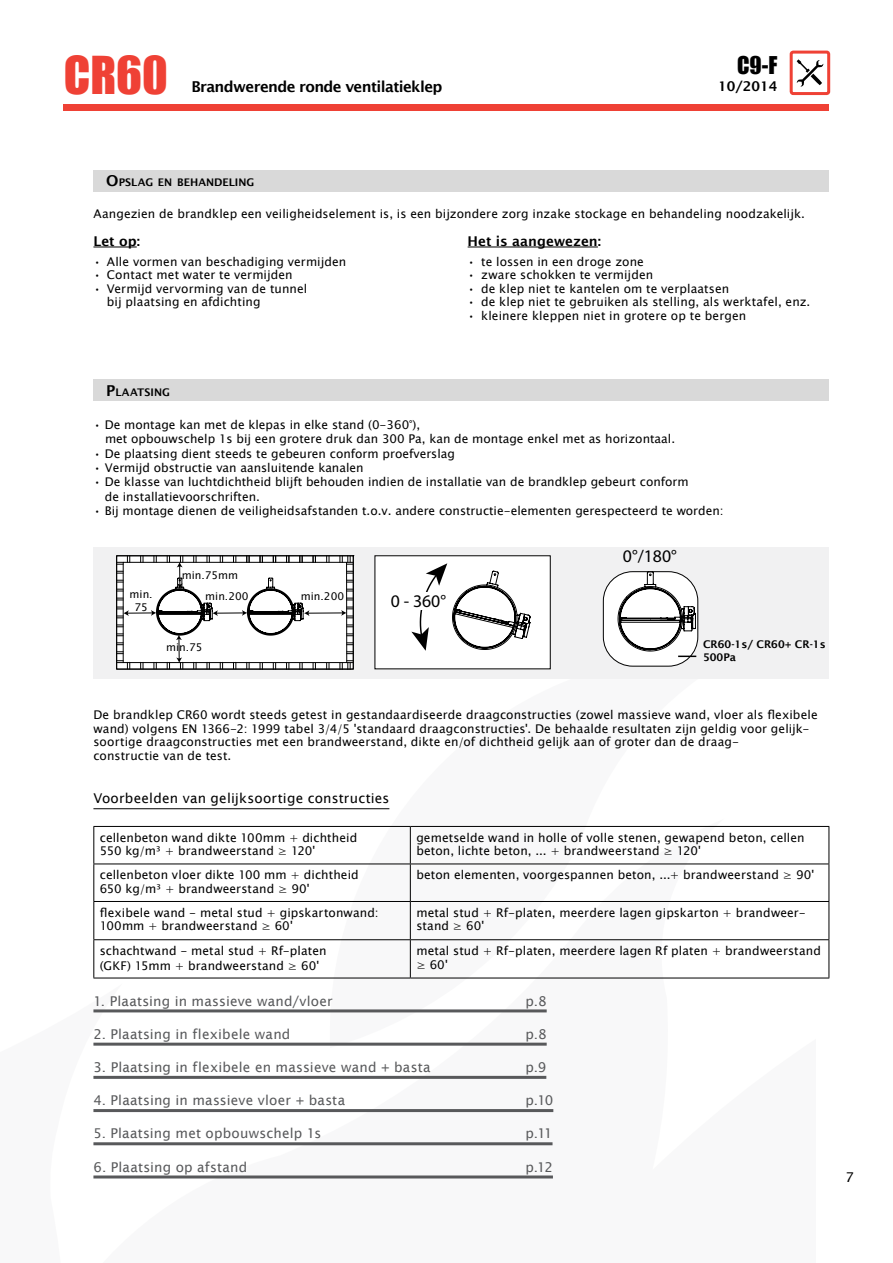
<style>
.page{position:relative;width:893px;height:1263px;background:#fff}
.page>*{position:absolute;margin:0;border:0;box-sizing:border-box;transform-origin:0 0}
.t1{font:48px "Impact";color:#ef4135}
.t2{font:22.5px "Impact";color:#000}
.t3{font:17.7px "Myriad Pro";color:#000}
.t4{font:600 15px "Lucida Sans";letter-spacing:-.04em;color:#000}
.t5{font:13.5px "Lucida Sans";letter-spacing:.015em;color:#58595b}
.t6{font:13.5px "Lucida Sans";letter-spacing:.015em;color:#000}
.t7{font:600 13.5px "Lucida Sans";color:#000}
.t8{font:12px/13.5px "Lucida Sans Unicode";letter-spacing:.005em;color:#000}
.t9{font:10.65px "Lucida Sans";color:#000}
.t10{font:600 10.65px/12.8px "Lucida Sans";color:#000}
.t11{font:600 10.5px "Lucida Sans";color:#000}
.t12{font:10.35px "Lucida Sans";color:#000}
.t13{font:600 10.35px "Lucida Sans";color:#000}
.t14{font:10.35px "Lucida Sans";color:#000;scale:1.04 1}
.s1{font-size:15px}
</style>
<div class="page">
<svg style="left:93px;top:808px;width:723px;height:371px"></svg>
<div style="left:790px;top:51px;width:40px;height:44px;border:3px solid #ef4135;border-radius:2px"></div>
<svg style="left:797px;top:59px;width:26px;height:28px"></svg>
<div style="left:64px;top:104px;width:765px;height:7px;background:#ef4135"></div>
<hr style="left:93px;top:808px;width:296px;height:1px;background:#000">
<hr style="left:93px;top:1009px;width:454px;height:3px;background:#58595b">
<hr style="left:93px;top:1043px;width:454px;height:3px;background:#58595b">
<hr style="left:93px;top:1076px;width:453px;height:3px;background:#58595b">
<hr style="left:93px;top:1109px;width:460px;height:3px;background:#58595b">
<hr style="left:93px;top:1142px;width:459px;height:3px;background:#58595b">
<hr style="left:93px;top:1175px;width:460px;height:3px;background:#58595b">
<div style="left:93px;top:170px;width:736px;height:21px;background:#d9d9d9"></div>
<hr style="left:93px;top:247px;width:44px;height:1px;background:#000">
<hr style="left:468px;top:247px;width:130px;height:1px;background:#000">
<div style="left:93px;top:380px;width:736px;height:21px;background:#d9d9d9"></div>
<div style="left:93px;top:547px;width:736px;height:132px;background:#f1f1f2"></div>
<div style="left:375px;top:556px;width:175px;height:113px;background:#fff"></div>
<svg style="left:116px;top:555px;width:238px;height:114px"></svg>
<svg style="left:411px;top:563px;width:120px;height:88px"></svg>
<div style="left:404px;top:592px;width:34px;height:18px;background:#fff"></div>
<div style="left:603px;top:572px;width:95px;height:94px;background:#fff;border-radius:29px"></div>
<div style="left:603px;top:571px;width:95px;height:95px;border:1px solid #010101;border-radius:29px"></div>
<svg style="left:614px;top:571px;width:82px;height:86px"></svg>
<hr style="left:93px;top:826px;width:317px;height:1px;background:#000">
<hr style="left:93px;top:827px;width:1px;height:36px;background:#000">
<hr style="left:410px;top:826px;width:419px;height:1px;background:#000">
<hr style="left:410px;top:827px;width:1px;height:36px;background:#000">
<hr style="left:829px;top:827px;width:1px;height:36px;background:#000">
<hr style="left:93px;top:863px;width:317px;height:1px;background:#000">
<hr style="left:93px;top:864px;width:1px;height:37px;background:#000">
<hr style="left:410px;top:863px;width:419px;height:1px;background:#000">
<hr style="left:410px;top:864px;width:1px;height:37px;background:#000">
<hr style="left:829px;top:864px;width:1px;height:37px;background:#000">
<hr style="left:93px;top:901px;width:317px;height:1px;background:#000">
<hr style="left:93px;top:902px;width:1px;height:37px;background:#000">
<hr style="left:410px;top:901px;width:419px;height:1px;background:#000">
<hr style="left:410px;top:902px;width:1px;height:37px;background:#000">
<hr style="left:829px;top:902px;width:1px;height:37px;background:#000">
<hr style="left:93px;top:939px;width:317px;height:1px;background:#000">
<hr style="left:93px;top:940px;width:1px;height:38px;background:#000">
<hr style="left:410px;top:939px;width:419px;height:1px;background:#000">
<hr style="left:410px;top:940px;width:1px;height:38px;background:#000">
<hr style="left:829px;top:940px;width:1px;height:38px;background:#000">
<hr style="left:93px;top:978px;width:317px;height:1px;background:#000">
<hr style="left:410px;top:978px;width:419px;height:1px;background:#000">
<h1 class="t1" style="left:64px;top:38px;width:106px">CR60</h1>
<p class="t4" style="left:191px;top:78px;width:253px">Brandwerende ronde ventilatieklep</p>
<h2 class="t2" style="left:737px;top:48px;width:42px">C9-F</h2>
<p class="t7" style="left:718px;top:78px;width:61px">10/2014</p>
<p class="t11" style="left:106px;top:177px;width:150px"><span class="s1">O</span>PSLAG EN BEHANDELING</p>
<p class="t8" style="left:93px;top:207px;width:713px">Aangezien de brandklep een veiligheidselement is, is een bijzondere zorg inzake stockage en behandeling noodzakelijk.</p>
<p class="t7" style="left:93px;top:233px;width:48px">Let op:</p>
<p class="t8" style="left:93px;top:255px;width:254px">• Alle vormen van beschadiging vermijden</p>
<p class="t8" style="left:93px;top:268px;width:201px">• Contact met water te vermijden</p>
<p class="t8" style="left:107px;top:282px;width:202px;text-indent:-13px">• Vermijd vervorming van de tunnel bij plaatsing en afdichting</p>
<p class="t7" style="left:468px;top:233px;width:135px">Het is aangewezen:</p>
<p class="t8" style="left:468px;top:255px;width:178px">• te lossen in een droge zone</p>
<p class="t8" style="left:468px;top:268px;width:187px">• zware schokken te vermijden</p>
<p class="t8" style="left:468px;top:282px;width:263px">• de klep niet te kantelen om te verplaatsen</p>
<p class="t8" style="left:468px;top:295px;width:344px">• de klep niet te gebruiken als stelling, als werktafel, enz.</p>
<p class="t8" style="left:468px;top:309px;width:280px">• kleinere kleppen niet in grotere op te bergen</p>
<p class="t11" style="left:106px;top:386px;width:65px"><span class="s1">P</span>LAATSING</p>
<p class="t8" style="left:105px;top:417px;width:572px;line-height:14.4px;text-indent:-12px">• De montage kan met de klepas in elke stand (0-360°),<br>met opbouwschelp 1s bij een grotere druk dan 300 Pa, kan de montage enkel met as horizontaal.</p>
<p class="t8" style="left:93px;top:447px;width:363px">• De plaatsing dient steeds te gebeuren conform proefverslag</p>
<p class="t8" style="left:93px;top:461px;width:272px">• Vermijd obstructie van aansluitende kanalen</p>
<p class="t8" style="left:105px;top:475px;width:585px;line-height:14.4px;text-indent:-11px">• De klasse van luchtdichtheid blijft behouden indien de installatie van de brandklep gebeurt conform de installatievoorschriften.</p>
<p class="t8" style="left:93px;top:504px;width:632px">• Bij montage dienen de veiligheidsafstanden t.o.v. andere constructie-elementen gerespecteerd te worden:</p>
<p class="t9" style="left:182px;top:569px;width:58px">min.75mm</p>
<p class="t9" style="left:130px;top:588px;width:25px">min.</p>
<p class="t9" style="left:205px;top:590px;width:45px">min.200</p>
<p class="t9" style="left:301px;top:590px;width:45px">min.200</p>
<p class="t9" style="left:134px;top:601px;width:15px">75</p>
<p class="t9" style="left:166px;top:641px;width:38px">min.75</p>
<h3 class="t3" style="left:391px;top:590px;width:57px">0 - 360°</h3>
<h3 class="t3" style="left:623px;top:546px;width:55px">0°/180°</h3>
<p class="t10" style="left:703px;top:638px;width:124px">CR60-1s/ CR60+ CR-1s<br>500Pa</p>
<p class="t8" style="left:93px;top:708px;width:726px">De brandklep CR60 wordt steeds getest in gestandaardiseerde draagconstructies (zowel massieve wand, vloer als flexibele wand) volgens EN 1366-2: 1999 tabel 3/4/5 'standaard draagconstructies'. De behaalde resultaten zijn geldig voor gelijk&shy;soortige draagconstructies met een brandweerstand, dikte en/of dichtheid gelijk aan of groter dan de draag-<br>constructie van de test.</p>
<p class="t6" style="left:93px;top:790px;width:298px">Voorbeelden van gelijksoortige constructies</p>
<p class="t8" style="left:100px;top:831px;width:259px">cellenbeton wand dikte 100mm + dichtheid<br>550 kg/m³ + brandweerstand ≥ 120'</p>
<p class="t8" style="left:416px;top:831px;width:390px">gemetselde wand in holle of volle stenen, gewapend beton, cellen beton, lichte beton, ... + brandweerstand ≥ 120'</p>
<p class="t8" style="left:100px;top:868px;width:261px">cellenbeton vloer dikte 100 mm + dichtheid<br>650 kg/m³ + brandweerstand ≥ 90'</p>
<p class="t8" style="left:416px;top:868px;width:400px">beton elementen, voorgespannen beton, ...+ brandweerstand ≥ 90'</p>
<p class="t8" style="left:100px;top:906px;width:280px">flexibele wand - metal stud + gipskartonwand:<br>100mm + brandweerstand ≥ 60'</p>
<p class="t8" style="left:416px;top:906px;width:391px">metal stud + Rf-platen, meerdere lagen gipskarton + brandweer&shy;stand ≥ 60'</p>
<p class="t8" style="left:100px;top:943px;width:228px;line-height:15px">schachtwand - metal stud + Rf-platen (GKF) 15mm + brandweerstand ≥ 60'</p>
<p class="t8" style="left:416px;top:944px;width:406px">metal stud + Rf-platen, meerdere lagen Rf platen + brandweerstand ≥ 60'</p>
<p class="t5" style="left:93px;top:993px;width:241px">1. Plaatsing in massieve wand/vloer</p>
<p class="t5" style="left:525px;top:993px;width:23px">p.8</p>
<p class="t5" style="left:93px;top:1026px;width:199px">2. Plaatsing in flexibele wand</p>
<p class="t5" style="left:525px;top:1026px;width:23px">p.8</p>
<p class="t5" style="left:93px;top:1059px;width:339px">3. Plaatsing in flexibele en massieve wand + basta</p>
<p class="t5" style="left:525px;top:1059px;width:22px">p.9</p>
<p class="t5" style="left:93px;top:1093px;width:253px">4. Plaatsing in massieve vloer + basta</p>
<p class="t5" style="left:525px;top:1093px;width:29px">p.10</p>
<p class="t5" style="left:93px;top:1126px;width:229px">5. Plaatsing met opbouwschelp 1s</p>
<p class="t5" style="left:525px;top:1126px;width:29px">p.11</p>
<p class="t5" style="left:93px;top:1159px;width:155px">6. Plaatsing op afstand</p>
<p class="t5" style="left:525px;top:1159px;width:29px">p.12</p>
<p class="t13" style="left:202px;top:864px;width:20px">DK:</p>
<p class="t12" style="left:237px;top:864px;width:34px">Mørtel</p>
<p class="t13" style="left:202px;top:878px;width:10px">S:</p>
<p class="t12" style="left:237px;top:878px;width:34px">Mortel</p>
<p class="t13" style="left:202px;top:907px;width:12px">N:</p>
<p class="t12" style="left:237px;top:907px;width:34px">Mørtel</p>
<p class="t13" style="left:202px;top:920px;width:23px">EST:</p>
<p class="t12" style="left:237px;top:920px;width:26px">Segu</p>
<p class="t13" style="left:202px;top:949px;width:17px">LT:</p>
<p class="t12" style="left:237px;top:949px;width:35px">Tinkas</p>
<p class="t9" style="left:720px;top:948px;width:28px">&gt;100</p>
<p class="t14" style="left:406px;top:924px;width:21px">345</p>
<p class="t6" style="left:846px;top:1169px;width:10px">7</p>
</div>
